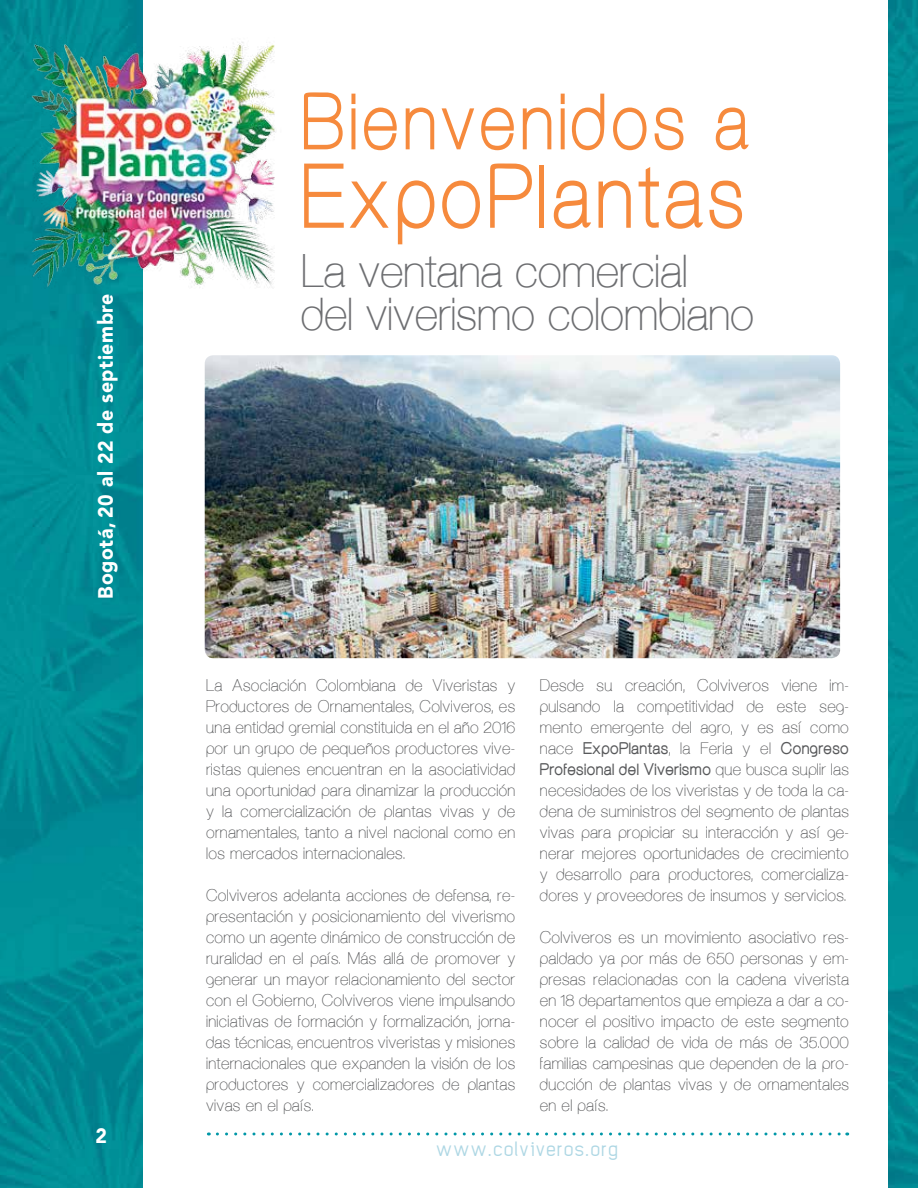
<style>
.page{position:relative;width:918px;height:1188px;background:#fff}
.page>*{position:absolute;margin:0;border:0;box-sizing:border-box;transform-origin:0 0}
.t1{font:700 89.85px "Aovel Sans";letter-spacing:.06em;color:#f68a3d;scale:.9 1}
.t2{font:700 79.65px "Aovel Sans";letter-spacing:.06em;color:#f68a3d;scale:.9 1}
.t3{font:45.9px/43.5px "Aovel Sans";color:#6d6e71}
.t4{font:900 20.7px "Avenir";letter-spacing:.03em;color:#fff;scale:.94 1}
.t5{font:16.5px/21px "Aovel Sans";letter-spacing:.02em;color:#58595b;text-align:justify}
.t6{font:13.5px "Elegan Tech";letter-spacing:.11em;color:#aed7e4}
.s1{font-weight:900}
</style>
<div class="page">
<img style="left:0;top:0;width:142px;height:1188px">
<img style="left:889px;top:0;width:29px;height:1188px">
<img style="left:0;top:23px;width:276px;height:306px">
<svg style="left:217px;top:1132px;width:631px;height:4px"></svg>
<img style="left:205px;top:355px;width:635px;height:303px">
<p class="t4" style="left:88px;top:599px;width:326px;rotate:-90deg">Bogotá, 20 al 22 de septiembre</p>
<p class="t4" style="left:95px;top:1119px;width:14px">2</p>
<h2 class="t2" style="left:301px;top:76px;width:498px">Bienvenidos a</h2>
<h1 class="t1" style="left:301px;top:145px;width:494px">ExpoPlantas</h1>
<h3 class="t3" style="left:301px;top:249px;width:454px">La ventana comercial<br>del viverismo colombiano</h3>
<p class="t5" style="left:206px;top:675px;width:311px">La Asociación Colombiana de Viveristas y Productores de Ornamentales, Colviveros, es una entidad gremial constituida en el año 2016 por un grupo de pequeños productores vive&shy;ristas quienes encuentran en la asociatividad una oportunidad para dinamizar la producción y la comercialización de plantas vivas y de ornamentales, tanto a nivel nacional como en los mercados internacionales.</p>
<p class="t5" style="left:206px;top:885px;width:311px">Colviveros adelanta acciones de defensa, re&shy;presentación y posicionamiento del viverismo como un agente dinámico de construcción de ruralidad en el país. Más allá de promover y generar un mayor relacionamiento del sector con el Gobierno, Colviveros viene impulsando iniciativas de formación y formalización, jorna&shy;das técnicas, encuentros viveristas y misiones internacionales que expanden la visión de los productores y comercializadores de plantas vivas en el país.</p>
<p class="t5" style="left:540px;top:675px;width:311px">Desde su creación, Colviveros viene im&shy;pulsando la competitividad de este seg&shy;mento emergente del agro, y es así como nace <span class="s1">ExpoPlantas</span>, la Feria y el <span class="s1">Congreso Profesional del Viverismo</span> que busca suplir las necesidades de los viveristas y de toda la ca&shy;dena de suministros del segmento de plantas vivas para propiciar su interacción y así ge&shy;nerar mejores oportunidades de crecimiento y desarrollo para productores, comercializa&shy;dores y proveedores de insumos y servicios.</p>
<p class="t5" style="left:540px;top:927px;width:311px">Colviveros es un movimiento asociativo res&shy;paldado ya por más de 650 personas y em&shy;presas relacionadas con la cadena viverista en 18 departamentos que empieza a dar a co&shy;nocer el positivo impacto de este segmento sobre la calidad de vida de más de 35.000 familias campesinas que dependen de la pro&shy;ducción de plantas vivas y de ornamentales en el país.</p>
<p class="t6" style="left:436px;top:1143px;width:183px">www.colviveros.org</p>
</div>
